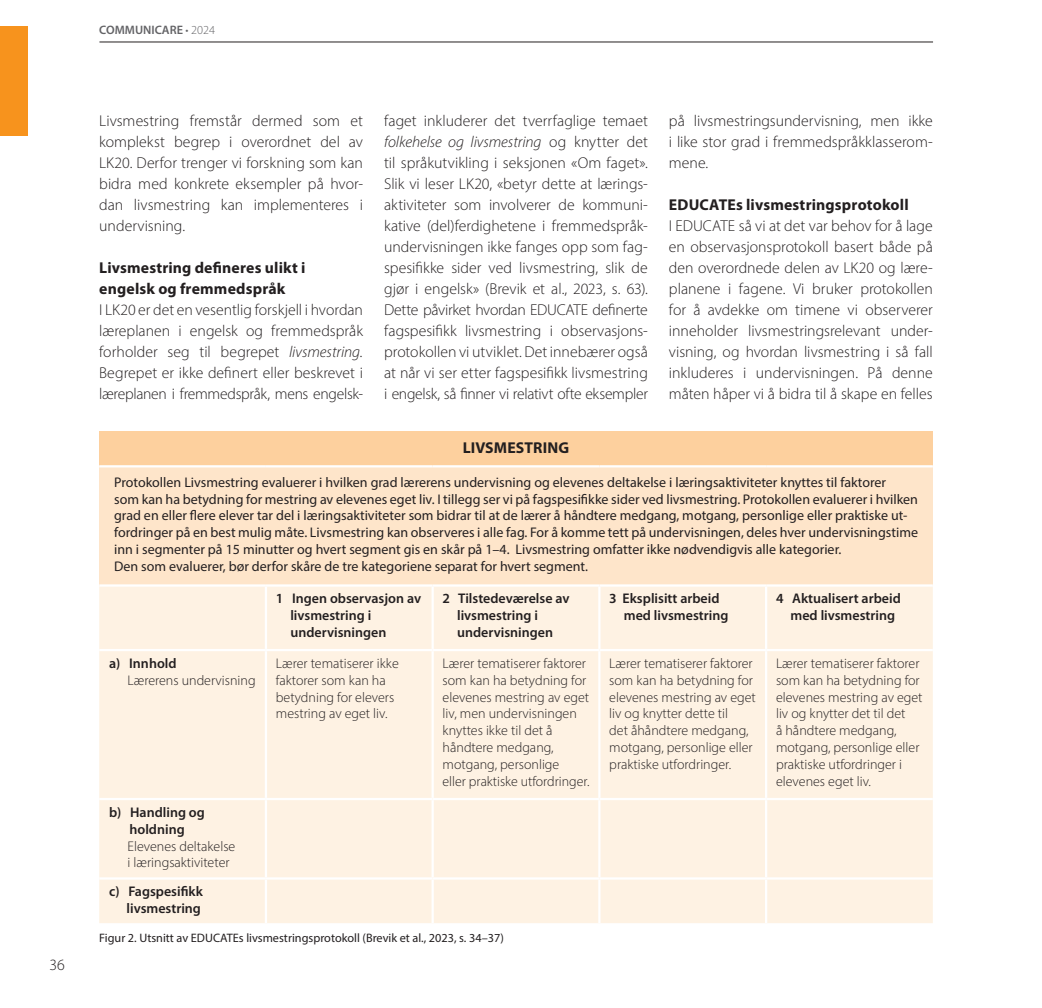
<style>
.page{position:relative;width:1042px;height:1008px;background:#fff}
.page>*{position:absolute;margin:0;border:0;box-sizing:border-box;transform-origin:0 0}
.t1{font:300 15.75px/21px "Myriad Pro";color:#231f20;text-align:justify}
.t2{font:700 15.75px/21px "Myriad Pro";letter-spacing:.01em;color:#231f20}
.t3{font:14px/16.8px "Myriad Pro";color:#231f20}
.t4{font:300 14px/16.8px "Myriad Pro";color:#231f20}
.t5{font:600 14px/16.8px "Myriad Pro";color:#231f20}
.t6{font:12.25px "Myriad Pro";color:#231f20}
.t7{font:600 12.25px "Myriad Pro";color:#636366}
.s1{font-weight:300}
.s2{font-style:italic}
</style>
<div class="page">
<hr style="left:99px;top:42px;width:834px;height:1px;background:#231f20">
<div style="left:0;top:26px;width:27px;height:110px;background:#f7931d"></div>
<div style="left:99px;top:431px;width:834px;height:35px;background:#fdd09e"></div>
<div style="left:99px;top:466px;width:834px;height:119px;background:#fee5ca"></div>
<div style="left:99px;top:586px;width:834px;height:336px;background:#fef2e3"></div>
<hr style="left:99px;top:465px;width:167px;height:2px;background:#fff">
<hr style="left:266px;top:465px;width:167px;height:2px;background:#fff">
<hr style="left:433px;top:465px;width:166px;height:2px;background:#fff">
<hr style="left:599px;top:465px;width:167px;height:2px;background:#fff">
<hr style="left:766px;top:465px;width:167px;height:2px;background:#fff">
<hr style="left:99px;top:584px;width:167px;height:2px;background:#fff">
<hr style="left:266px;top:584px;width:167px;height:2px;background:#fff">
<hr style="left:265px;top:586px;width:2px;height:62px;background:#fff">
<hr style="left:433px;top:584px;width:166px;height:2px;background:#fff">
<hr style="left:431px;top:586px;width:3px;height:62px;background:#fff">
<hr style="left:599px;top:584px;width:167px;height:2px;background:#fff">
<hr style="left:598px;top:586px;width:2px;height:62px;background:#fff">
<hr style="left:766px;top:584px;width:167px;height:2px;background:#fff">
<hr style="left:765px;top:586px;width:2px;height:62px;background:#fff">
<hr style="left:99px;top:648px;width:167px;height:3px;background:#fff">
<hr style="left:266px;top:648px;width:167px;height:3px;background:#fff">
<hr style="left:265px;top:651px;width:2px;height:146px;background:#fff">
<hr style="left:433px;top:648px;width:166px;height:3px;background:#fff">
<hr style="left:431px;top:651px;width:3px;height:146px;background:#fff">
<hr style="left:599px;top:648px;width:167px;height:3px;background:#fff">
<hr style="left:598px;top:651px;width:2px;height:146px;background:#fff">
<hr style="left:766px;top:648px;width:167px;height:3px;background:#fff">
<hr style="left:765px;top:651px;width:2px;height:146px;background:#fff">
<hr style="left:99px;top:797px;width:167px;height:2px;background:#fff">
<hr style="left:266px;top:797px;width:167px;height:2px;background:#fff">
<hr style="left:265px;top:799px;width:2px;height:77px;background:#fff">
<hr style="left:433px;top:797px;width:166px;height:2px;background:#fff">
<hr style="left:431px;top:799px;width:3px;height:77px;background:#fff">
<hr style="left:599px;top:797px;width:167px;height:2px;background:#fff">
<hr style="left:598px;top:799px;width:2px;height:77px;background:#fff">
<hr style="left:766px;top:797px;width:167px;height:2px;background:#fff">
<hr style="left:765px;top:799px;width:2px;height:77px;background:#fff">
<hr style="left:99px;top:876px;width:167px;height:3px;background:#fff">
<hr style="left:266px;top:876px;width:167px;height:3px;background:#fff">
<hr style="left:265px;top:879px;width:2px;height:43px;background:#fff">
<hr style="left:433px;top:876px;width:166px;height:3px;background:#fff">
<hr style="left:431px;top:879px;width:3px;height:43px;background:#fff">
<hr style="left:599px;top:876px;width:167px;height:3px;background:#fff">
<hr style="left:598px;top:879px;width:2px;height:43px;background:#fff">
<hr style="left:766px;top:876px;width:167px;height:3px;background:#fff">
<hr style="left:765px;top:879px;width:2px;height:43px;background:#fff">
<p class="t1" style="left:50px;top:953px;width:17px">36</p>
<p class="t7" style="left:99px;top:24px;width:117px">COMMUNICARE <span class="s1">• 2024</span></p>
<p class="t1" style="left:99px;top:110px;width:265px">Livsmestring fremstår dermed som et komplekst begrep i overordnet del av LK20. Derfor trenger vi forskning som kan bidra med konkrete eksempler på hvor&shy;dan livsmestring kan implementeres i undervisning.</p>
<p class="t2" style="left:99px;top:257px;width:208px">Livsmestring defineres ulikt i engelsk og fremmedspråk</p>
<p class="t1" style="left:99px;top:299px;width:265px">I LK20 er det en vesentlig forskjell i hvordan læreplanen i engelsk og fremmedspråk forholder seg til begrepet <span class="s2">livsmestring.<br></span>Begrepet er ikke definert eller beskrevet i læreplanen i fremmedspråk, mens engelsk-</p>
<p class="t1" style="left:384px;top:110px;width:265px">faget inkluderer det tverrfaglige temaet <span class="s2">folkehelse og livsmestring</span> og knytter det til språkutvikling i seksjonen «Om faget».<br>Slik vi leser LK20, «betyr dette at lærings&shy;aktiviteter som involverer de kommuni&shy;kative (del)ferdighetene i fremmedspråk&shy;undervisningen ikke fanges opp som fag&shy;spesifikke sider ved livsmestring, slik de gjør i engelsk» (Brevik et al., 2023, s. 63).<br>Dette påvirket hvordan EDUCATE definerte fagspesifikk livsmestring i observasjons&shy;protokollen vi utviklet. Det innebærer også at når vi ser etter fagspesifikk livsmestring i engelsk, så finner vi relativt ofte eksempler</p>
<p class="t1" style="left:669px;top:110px;width:265px">på livsmestringsundervisning, men ikke i like stor grad i fremmedspråkklasserom&shy;mene.</p>
<p class="t2" style="left:669px;top:194px;width:241px">EDUCATEs livsmestringsprotokoll</p>
<p class="t1" style="left:669px;top:215px;width:265px">I EDUCATE så vi at det var behov for å lage en observasjonsprotokoll basert både på den overordnede delen av LK20 og lære&shy;planene i fagene. Vi bruker protokollen for å avdekke om timene vi observerer inneholder livsmestringsrelevant under&shy;visning, og hvordan livsmestring i så fall inkluderes i undervisningen. På denne måten håper vi å bidra til å skape en felles</p>
<p class="t2" style="left:463px;top:437px;width:108px">LIVSMESTRING</p>
<p class="t3" style="left:114px;top:473px;width:805px">Protokollen Livsmestring evaluerer i hvilken grad lærerens undervisning og elevenes deltakelse i læringsaktiviteter knyttes til faktorer<br>som kan ha betydning for mestring av elevenes eget liv. I tillegg ser vi på fagspesifikke sider ved livsmestring. Protokollen evaluerer i hvilken grad en eller flere elever tar del i læringsaktiviteter som bidrar til at de lærer å håndtere medgang, motgang, personlige eller praktiske ut&shy;fordringer på en best mulig måte. Livsmestring kan observeres i alle fag. For å komme tett på undervisningen, deles hver undervisningstime inn i segmenter på 15 minutter og hvert segment gis en skår på 1–4. Livsmestring omfatter ikke nødvendigvis alle kategorier.<br>Den som evaluerer, bør derfor skåre de tre kategoriene separat for hvert segment.</p>
<p class="t5" style="left:290px;top:590px;width:132px;text-indent:-14px">1 Ingen observasjon av livsmestring i undervisningen</p>
<p class="t5" style="left:457px;top:590px;width:114px;text-indent:-14px">2 Tilstedeværelse av livsmestring i undervisningen</p>
<p class="t5" style="left:624px;top:590px;width:106px;text-indent:-14px">3 Eksplisitt arbeid med livsmestring</p>
<p class="t5" style="left:790px;top:590px;width:112px;text-indent:-14px">4 Aktualisert arbeid med livsmestring</p>
<p class="t5" style="left:109px;top:654px;width:69px">a) Innhold</p>
<p class="t4" style="left:128px;top:671px;width:130px">Lærerens undervisning</p>
<p class="t4" style="left:276px;top:654px;width:124px">Lærer tematiserer ikke faktorer som kan ha betydning for elevers mestring av eget liv.</p>
<p class="t4" style="left:442px;top:654px;width:148px">Lærer tematiserer faktorer som kan ha betydning for elevenes mestring av eget liv, men undervisningen knyttes ikke til det å håndtere medgang, motgang, personlige<br>eller praktiske utfordringer.</p>
<p class="t4" style="left:609px;top:654px;width:148px">Lærer tematiserer faktorer som kan ha betydning for elevenes mestring av eget liv og knytter dette til<br>det åhåndtere medgang, motgang, personlige eller praktiske utfordringer.</p>
<p class="t4" style="left:776px;top:654px;width:148px">Lærer tematiserer faktorer som kan ha betydning for elevenes mestring av eget liv og knytter det til det<br>å håndtere medgang, motgang, personlige eller praktiske utfordringer i elevenes eget liv.</p>
<p class="t5" style="left:109px;top:803px;width:97px;text-align:center">b) Handling og holdning</p>
<p class="t4" style="left:128px;top:837px;width:109px">Elevenes deltakelse i læringsaktiviteter</p>
<p class="t5" style="left:109px;top:883px;width:95px;text-align:right">c) Fagspesifikk livsmestring</p>
<p class="t6" style="left:99px;top:929px;width:406px">Figur 2. Utsnitt av EDUCATEs livsmestringsprotokoll (Brevik et al., 2023, s. 34–37)</p>
</div>
